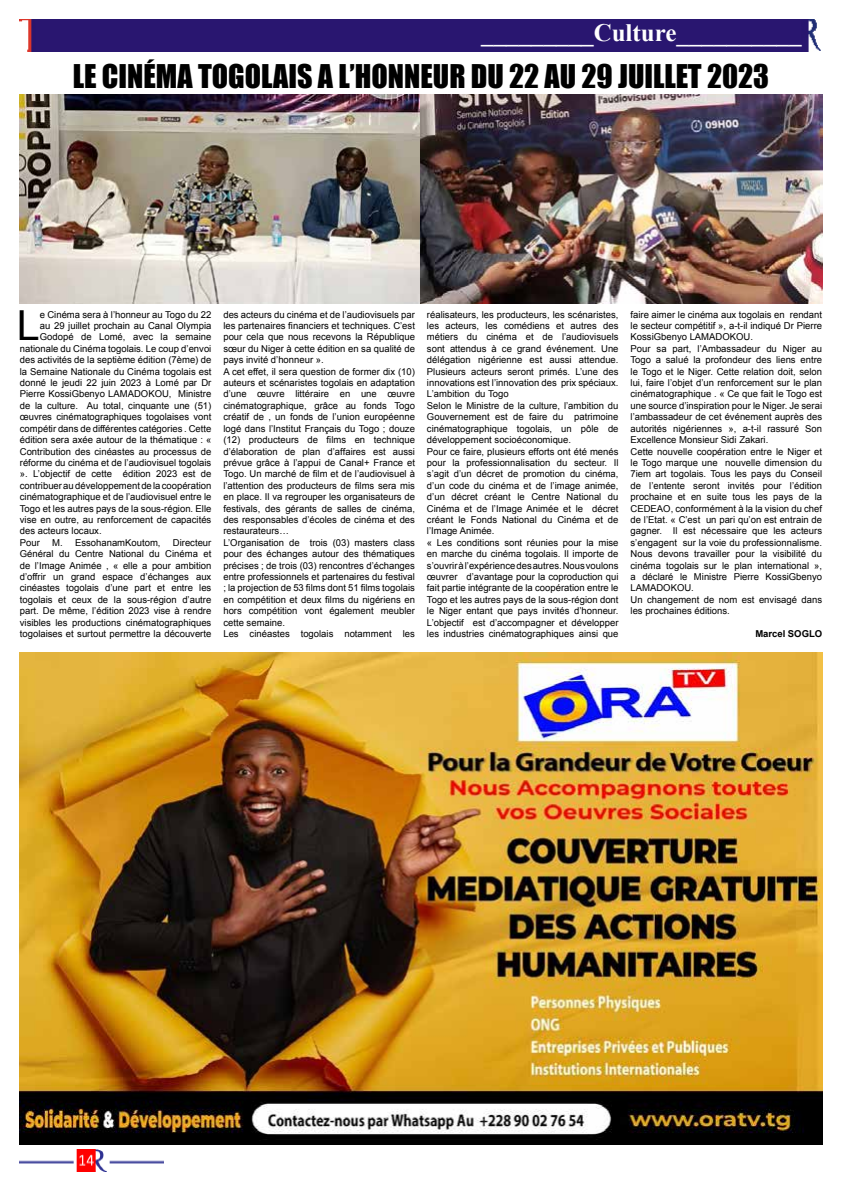
<style>
.page{position:relative;width:842px;height:1191px;background:#fff}
.page>*{position:absolute;margin:0;border:0;box-sizing:border-box;transform-origin:0 0}
.t1{font:41.4px "Arial";color:#000}
.t2{font:30px "Impact";color:#000}
.t3{font:700 25px "Times New Roman";color:#fff}
.t4{font:9.5px/11.4px "Arial";color:#000}
.t5{font:700 9.5px "Arial";color:#000}
</style>
<div class="page">
<div style="left:20px;top:20px;width:801px;height:31px;background:#291670"></div>
<img style="left:20px;top:1149px;width:144px;height:22px">
<img style="left:20px;top:95px;width:802px;height:208px">
<img style="left:20px;top:653px;width:802px;height:491px">
<h3 class="t3" style="left:481px;top:15px;width:322px">_________Culture__________</h3>
<h2 class="t2" style="left:73px;top:52px;width:698px">LE CINÉMA TOGOLAIS A L’HONNEUR DU 22 AU 29 JUILLET 2023</h2>
<h1 class="t1" style="left:17px;top:299px;width:24px">L</h1>
<p class="t4" style="left:40px;top:309px;width:173px">e Cinéma sera à l’honneur au Togo du 22</p>
<p class="t4" style="left:40px;top:320px;width:173px">au 29 juillet prochain au Canal Olympia</p>
<p class="t4" style="left:40px;top:331px;width:173px">Godopé de Lomé, avec la semaine</p>
<p class="t4" style="left:20px;top:343px;width:193px">nationale du Cinéma togolais. Le coup d’envoi</p>
<p class="t4" style="left:20px;top:354px;width:193px">des activités de la septième édition (7ème) de</p>
<p class="t4" style="left:20px;top:366px;width:193px">la Semaine Nationale du Cinéma togolais est</p>
<p class="t4" style="left:20px;top:377px;width:193px">donné le jeudi 22 juin 2023 à Lomé par Dr</p>
<p class="t4" style="left:20px;top:388px;width:193px">Pierre KossiGbenyo LAMADOKOU, Ministre</p>
<p class="t4" style="left:20px;top:400px;width:193px">de la culture. Au total, cinquante une (51)</p>
<p class="t4" style="left:20px;top:411px;width:193px">œuvres cinématographiques togolaises vont</p>
<p class="t4" style="left:20px;top:423px;width:193px">compétir dans de différentes catégories . Cette</p>
<p class="t4" style="left:20px;top:434px;width:193px">édition sera axée autour de la thématique : «</p>
<p class="t4" style="left:20px;top:445px;width:193px">Contribution des cinéastes au processus de</p>
<p class="t4" style="left:20px;top:457px;width:193px">réforme du cinéma et de l’audiovisuel togolais</p>
<p class="t4" style="left:20px;top:468px;width:193px">». L’objectif de cette édition 2023 est de</p>
<p class="t4" style="left:20px;top:480px;width:193px">contribuer au développement de la coopération</p>
<p class="t4" style="left:20px;top:491px;width:193px">cinématographique et de l’audiovisuel entre le</p>
<p class="t4" style="left:20px;top:502px;width:193px">Togo et les autres pays de la sous-région. Elle</p>
<p class="t4" style="left:20px;top:514px;width:193px">vise en outre, au renforcement de capacités</p>
<p class="t4" style="left:20px;top:525px;width:83px">des acteurs locaux.</p>
<p class="t4" style="left:20px;top:537px;width:22px">Pour</p>
<p class="t4" style="left:52px;top:537px;width:110px">M. EssohanamKoutom,</p>
<p class="t4" style="left:20px;top:537px;width:193px;text-align:justify;text-indent:153px">Directeur Général du Centre National du Cinéma et de l’Image Animée , « elle a pour ambition d’offrir un grand espace d’échanges aux cinéastes togolais d’une part et entre les togolais et ceux de la sous-région d’autre part. De même, l’édition 2023 vise à rendre visibles les productions cinématographiques togolaises et surtout permettre la découverte</p>
<p class="t4" style="left:223px;top:309px;width:193px">des acteurs du cinéma et de l’audiovisuels par les partenaires financiers et techniques. C’est pour cela que nous recevons la République sœur du Niger à cette édition en sa qualité de pays invité d’honneur ».<br>A cet effet, il sera question de former dix (10) auteurs et scénaristes togolais en adaptation d’une œuvre littéraire en une œuvre cinématographique, grâce au fonds Togo créatif de , un fonds de l’union européenne logé dans l’Institut Français du Togo ; douze (12) producteurs de films en technique d’élaboration de plan d’affaires est aussi prévue grâce à l’appui de Canal+ France et Togo. Un marché de film et de l’audiovisuel à l’attention des producteurs de films sera mis en place. Il va regrouper les organisateurs de festivals, des gérants de salles de cinéma, des responsables d’écoles de cinéma et des restaurateurs…<br>L’Organisation de trois (03) masters class pour des échanges autour des thématiques précises ; de trois (03) rencontres d’échanges entre professionnels et partenaires du festival ; la projection de 53 films dont 51 films togolais en compétition et deux films du nigériens en hors compétition vont également meubler cette semaine.<br>Les cinéastes togolais notamment les</p>
<p class="t4" style="left:427px;top:309px;width:193px">réalisateurs, les producteurs, les scénaristes, les acteurs, les comédiens et autres des métiers du cinéma et de l’audiovisuels sont attendus à ce grand événement. Une délégation nigérienne est aussi attendue.<br>Plusieurs acteurs seront primés. L’une des innovations est l’innovation des prix spéciaux.<br>L’ambition du Togo<br>Selon le Ministre de la culture, l’ambition du Gouvernement est de faire du patrimoine cinématographique togolais, un pôle de développement socioéconomique.<br>Pour ce faire, plusieurs efforts ont été menés pour la professionnalisation du secteur. Il s’agit d’un décret de promotion du cinéma, d’un code du cinéma et de l’image animée, d’un décret créant le Centre National du Cinéma et de l’Image Animée et le décret créant le Fonds National du Cinéma et de l’Image Animée.<br>« Les conditions sont réunies pour la mise en marche du cinéma togolais. Il importe de s’ouvrir à l’expérience des autres. Nous voulons œuvrer d’avantage pour la coproduction qui fait partie intégrante de la coopération entre le Togo et les autres pays de la sous-région dont le Niger entant que pays invités d’honneur.<br>L’objectif est d’accompagner et développer les industries cinématographiques ainsi que</p>
<p class="t4" style="left:630px;top:309px;width:193px">faire aimer le cinéma aux togolais en rendant le secteur compétitif », a-t-il indiqué Dr Pierre KossiGbenyo LAMADOKOU.<br>Pour sa part, l’Ambassadeur du Niger au Togo a salué la profondeur des liens entre le Togo et le Niger. Cette relation doit, selon lui, faire l’objet d’un renforcement sur le plan cinématographique . « Ce que fait le Togo est une source d’inspiration pour le Niger. Je serai l’ambassadeur de cet événement auprès des autorités nigériennes », a-t-il rassuré Son Excellence Monsieur Sidi Zakari.<br>Cette nouvelle coopération entre le Niger et le Togo marque une nouvelle dimension du 7iem art togolais. Tous les pays du Conseil de l’entente seront invités pour l’édition prochaine et en suite tous les pays de la CEDEAO, conformément à la la vision du chef de l’Etat. « C’est un pari qu’on est entrain de gagner. Il est nécessaire que les acteurs s’engagent sur la voie du professionnalisme.<br>Nous devons travailler pour la visibilité du cinéma togolais sur le plan international », a déclaré le Ministre Pierre KossiGbenyo LAMADOKOU.<br>Un changement de nom est envisagé dans les prochaines éditions.</p>
<p class="t5" style="left:755px;top:627px;width:68px">Marcel SOGLO</p>
</div>
